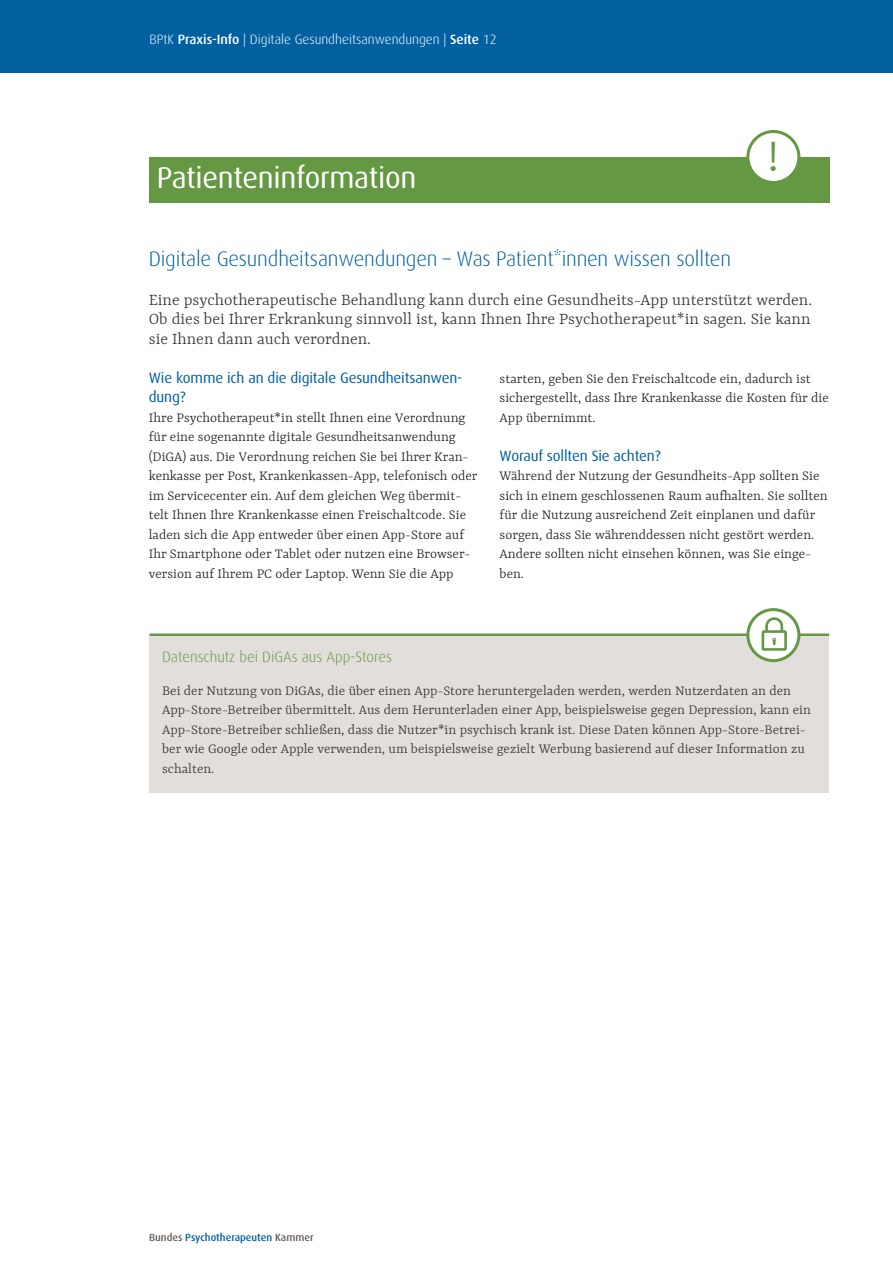
<style>
.page{position:relative;width:893px;height:1263px;background:#fff}
.page>*{position:absolute;margin:0;border:0;box-sizing:border-box;transform-origin:0 0}
.t1{font:44.55px "Corporate S";color:#659843}
.H1_headline_14_16{font:30px "Dax";letter-spacing:-.01em;color:#fff}
.H1_headline_14_16-2{font:300 21px "Dax";letter-spacing:-.01em;color:#0060a0}
.Intro_12_12{font:300 18px/19.5px "Yrsa";color:#3a332f;text-align:justify}
.fliesstext_yrsa_10_1{font:300 15px/19.5px "Yrsa";color:#231f20}
.fliesstext-auf-fläch{font:300 15px/19.5px "Yrsa";color:#3a332f}
.H2_subline_12{font:15px/19.5px "Dax";letter-spacing:-.01em;color:#0060a0}
.fliesstext-h2-_auf-f{font:300 15px "Dax";color:#659843}
.t2{font:300 13.5px "Dax";color:#fff}
.t3{font:500 10.5px "Dax";color:#0060a0}
.s1{font-weight:500}
.s2{color:#655c57}
</style>
<div class="page">
<div style="left:0;top:0;width:893px;height:72px;background:#0060a0"></div>
<hr style="left:149px;top:633px;width:680px;height:3px;background:#659843">
<div style="left:149px;top:636px;width:680px;height:39px;background:#e1dedc"></div>
<div style="left:149px;top:675px;width:680px;height:117px;background:#e1dedc"></div>
<div style="left:149px;top:157px;width:680px;height:46px;background:#659843"></div>
<div style="left:748px;top:131px;width:51px;height:52px;background:#fff;border-radius:50%"></div>
<div style="left:746px;top:130px;width:54px;height:54px;border:3px solid #659843;border-radius:50%"></div>
<svg style="left:748px;top:610px;width:51px;height:51px"></svg>
<div style="left:746px;top:608px;width:54px;height:54px;border:3px solid #659843;border-radius:50%"></div>
<div style="left:762px;top:630px;width:25px;height:21px;border:3px solid #659843"></div>
<svg style="left:764px;top:616px;width:20px;height:177px"></svg>
<p class="t2" style="left:149px;top:32px;width:349px">BPtK <span class="s1">Praxis-Info</span> | Digitale Gesundheitsanwendungen | <span class="s1">Seite</span> 12</p>
<h1 class="H1_headline_14_16" style="left:157px;top:161px;width:261px">Patienteninformation</h1>
<h1 class="t1" style="left:768px;top:127px;width:13px">!</h1>
<h1 class="H1_headline_14_16-2" style="left:149px;top:247px;width:584px">Digitale Gesundheitsanwendungen – Was Patient*innen wissen sollten</h1>
<p class="Intro_12_12" style="left:149px;top:289px;width:665px">Eine psychotherapeutische Behandlung kann durch eine Gesundheits-App unterstützt werden.<br>Ob dies bei Ihrer Erkrankung sinnvoll ist, kann Ihnen Ihre Psychotherapeut*in sagen. Sie kann sie Ihnen dann auch verordnen.</p>
<h2 class="H2_subline_12" style="left:149px;top:368px;width:315px">Wie komme ich an die digitale Gesundheitsanwen&shy;dung?</h2>
<p class="fliesstext_yrsa_10_1" style="left:149px;top:407px;width:330px">Ihre Psychotherapeut*in stellt Ihnen eine Verordnung für eine sogenannte digitale Gesundheitsanwendung (DiGA) aus. Die Verordnung reichen Sie bei Ihrer Kran&shy;kenkasse per Post, Krankenkassen-App, telefonisch oder im Servicecenter ein. Auf dem gleichen Weg übermit&shy;telt Ihnen Ihre Krankenkasse einen Freischaltcode. Sie laden sich die App entweder über einen App-Store auf Ihr Smartphone oder Tablet oder nutzen eine Browser&shy;version auf Ihrem PC oder Laptop. Wenn Sie die App</p>
<p class="fliesstext_yrsa_10_1" style="left:500px;top:368px;width:331px">starten, geben Sie den Freischaltcode ein, dadurch ist sichergestellt, dass Ihre Krankenkasse die Kosten für die<br>App übernimmt.</p>
<h2 class="H2_subline_12" style="left:500px;top:446px;width:163px">Worauf sollten Sie achten?</h2>
<p class="fliesstext_yrsa_10_1" style="left:500px;top:466px;width:330px">Während der Nutzung der Gesundheits-App sollten Sie sich in einem geschlossenen Raum aufhalten. Sie sollten für die Nutzung ausreichend Zeit einplanen und dafür sorgen, dass Sie währenddessen nicht gestört werden.<br>Andere sollten nicht einsehen können, was Sie einge&shy;ben.</p>
<p class="fliesstext-h2-_auf-f" style="left:162px;top:648px;width:231px">Datenschutz bei DiGAs aus App-Stores</p>
<p class="fliesstext-auf-fläch" style="left:162px;top:680px;width:650px">Bei der Nutzung von DiGAs, die über einen App-Store heruntergeladen werden, werden Nutzerdaten an den App-Store-Betreiber übermittelt. Aus dem Herunterladen einer App, beispielsweise gegen Depression, kann ein App-Store-Betreiber schließen, dass die Nutzer*in psychisch krank ist. Diese Daten können App-Store-Betrei&shy;ber wie Google oder Apple verwenden, um beispielsweise gezielt Werbung basierend auf dieser Information zu schalten.</p>
<p class="t3" style="left:149px;top:1231px;width:166px"><span class="s2">Bundes</span> Psychotherapeuten <span class="s2">Kammer</span></p>
</div>
